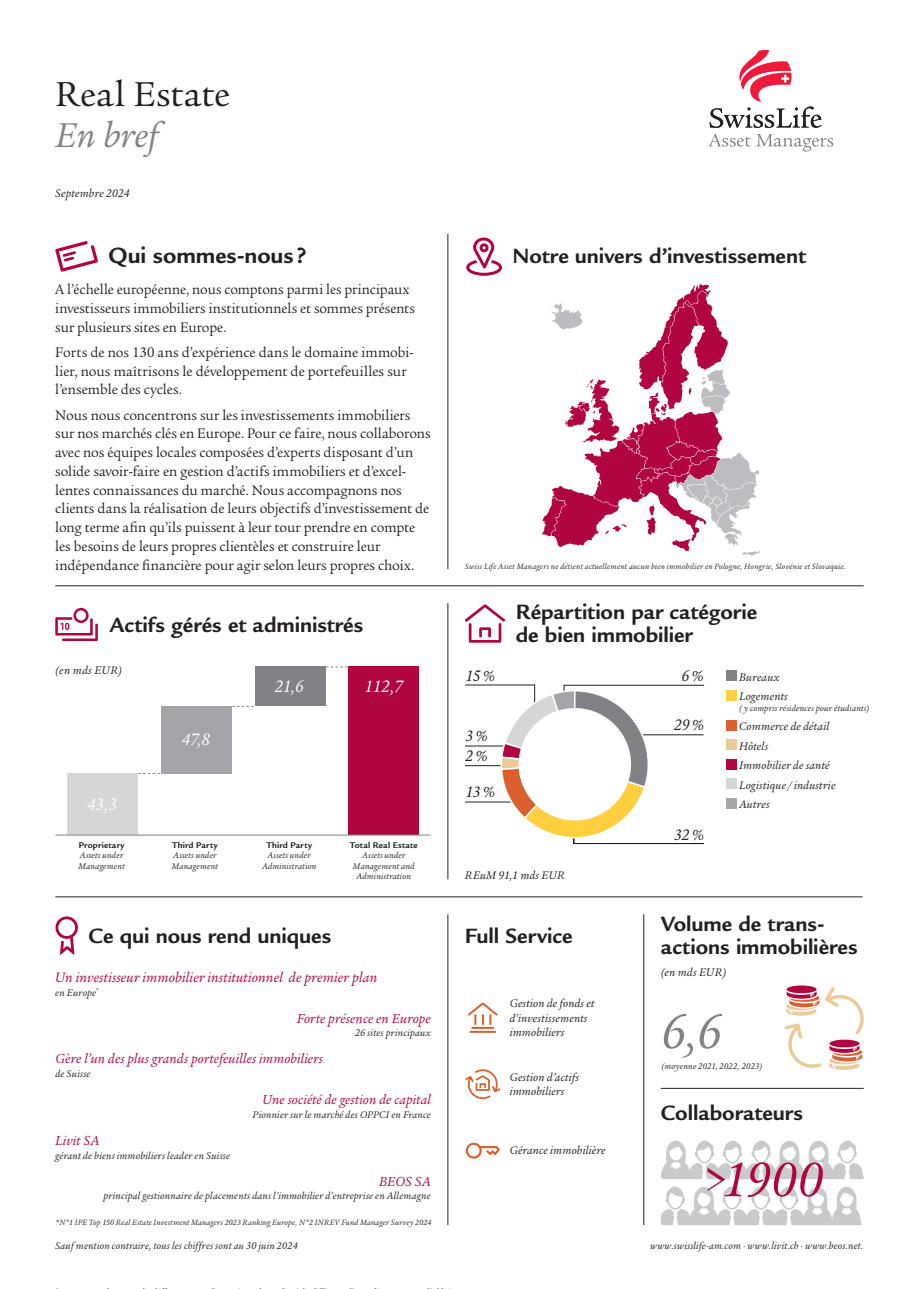
<style>
.page{position:relative;width:919px;height:1289px;background:#fff}
.page>*{position:absolute;margin:0;border:0;box-sizing:border-box;transform-origin:0 0}
.t1{font:italic 52.5px "Legacy Serif Std";color:#b00540}
.t2{font:italic 52.5px "Legacy Serif Std";color:#808285}
.t3{font:37.5px "Legacy Serif Std";letter-spacing:.005em;color:#231f20}
.t4{font:italic 37.5px "Legacy Serif Std";letter-spacing:-.005em;color:#808285}
.t5{font:700 24px "Legacy Sans Std";letter-spacing:-.005em;color:#231f20}
.t6{font:700 22.5px/22.5px "Legacy Sans Std";letter-spacing:-.005em;color:#231f20}
.t7{font:italic 18px "Legacy Serif Std";letter-spacing:-.015em;color:#fff}
.t8{font:italic 16.5px "Legacy Serif Std";letter-spacing:-.025em;color:#231f20}
.t9{font:15px/18.8px "Legacy Serif Std";color:#231f20;scale:.96 1}
.t10{font:15px/18.8px "Legacy Serif Std";color:#231f20;scale:.95 1}
.t11{font:italic 14.85px "Legacy Serif Std";letter-spacing:.01em;color:#b00540}
.t12{font:italic 14.25px "Legacy Serif Std";letter-spacing:.01em;color:#b00540}
.t13{font:italic 12px/14.4px "Legacy Serif Std";letter-spacing:.015em;color:#231f20}
.t14{font:italic 10.5px "Legacy Serif Std";letter-spacing:.02em;color:#231f20}
.t15{font:italic 9px/10.5px "Legacy Serif Std";letter-spacing:.025em;color:#231f20}
.t16{font:italic 8.25px "Legacy Serif Std";letter-spacing:.03em;color:#231f20}
.s1{font-family:"Legacy Sans Std";font-weight:700;font-style:normal}
</style>
<div class="page">
<svg style="left:709px;top:50px;width:125px;height:102px"></svg>
<hr style="left:55px;top:585px;width:808px;height:1px;background:#231f20">
<hr style="left:55px;top:896px;width:807px;height:1px;background:#231f20">
<hr style="left:660px;top:1087px;width:203px;height:1px;background:#231f20">
<svg style="left:55px;top:241px;width:43px;height:31px"></svg>
<svg style="left:466px;top:237px;width:36px;height:39px"></svg>
<svg style="left:55px;top:608px;width:43px;height:33px"></svg>
<svg style="left:55px;top:916px;width:23px;height:38px"></svg>
<hr style="left:447px;top:234px;width:1px;height:335px;background:#231f20">
<hr style="left:447px;top:603px;width:1px;height:276px;background:#231f20">
<hr style="left:447px;top:914px;width:1px;height:310px;background:#231f20">
<hr style="left:643px;top:914px;width:1px;height:310px;background:#231f20">
<svg style="left:542px;top:284px;width:217px;height:271px"></svg>
<div style="left:348px;top:666px;width:71px;height:169px;background:#b00540"></div>
<div style="left:255px;top:666px;width:70px;height:40px;background:#808285"></div>
<div style="left:161px;top:706px;width:70px;height:67px;background:#a4a5a9"></div>
<div style="left:67px;top:773px;width:70px;height:62px;background:#d5d6d8"></div>
<hr style="left:55px;top:834px;width:376px;height:1px;background:#808285">
<svg style="left:138px;top:773px;width:22px;height:1px"></svg>
<svg style="left:232px;top:706px;width:22px;height:1px"></svg>
<svg style="left:326px;top:666px;width:21px;height:1px"></svg>
<svg style="left:465px;top:604px;width:40px;height:38px"></svg>
<hr style="left:469px;top:1030px;width:27px;height:2px;background:#db602e">
<hr style="left:471px;top:1026px;width:23px;height:2px;background:#db602e">
<svg style="left:468px;top:1002px;width:29px;height:22px"></svg>
<svg style="left:465px;top:1142px;width:35px;height:16px"></svg>
<svg style="left:465px;top:1069px;width:35px;height:30px"></svg>
<svg style="left:786px;top:985px;width:30px;height:8px"></svg>
<svg style="left:784px;top:986px;width:80px;height:84px"></svg>
<svg style="left:661px;top:1140px;width:202px;height:85px"></svg>
<svg style="left:465px;top:684px;width:239px;height:161px"></svg>
<div style="left:726px;top:670px;width:10px;height:10px;background:#808285"></div>
<div style="left:726px;top:690px;width:10px;height:10px;background:#ffcf3f"></div>
<div style="left:726px;top:720px;width:10px;height:10px;background:#db602e"></div>
<div style="left:726px;top:739px;width:10px;height:10px;background:#ecca97"></div>
<div style="left:726px;top:759px;width:10px;height:10px;background:#b00540"></div>
<div style="left:726px;top:778px;width:10px;height:10px;background:#d5d6d8"></div>
<div style="left:726px;top:798px;width:10px;height:10px;background:#a4a5a9"></div>
<p class="t3" style="left:55px;top:73px;width:176px">Real Estate</p>
<p class="t4" style="left:55px;top:114px;width:104px">En bref</p>
<p class="t13" style="left:55px;top:186px;width:76px">Septembre 2024</p>
<p class="t5" style="left:108px;top:241px;width:199px">Qui sommes-nous ?</p>
<p class="t6" style="left:512px;top:245px;width:295px">Notre univers d’investissement</p>
<p class="t10" style="left:55px;top:280px;width:380px">A l’échelle européenne, nous comptons parmi les principaux investisseurs immobiliers institutionnels et sommes présents sur plusieurs sites en Europe.</p>
<p class="t9" style="left:55px;top:343px;width:375px">Forts de nos 130 ans d’expérience dans le domaine immobi&shy;lier, nous maîtrisons le développement de portefeuilles sur l’ensemble des cycles.</p>
<p class="t9" style="left:55px;top:405px;width:393px">Nous nous concentrons sur les investissements immobiliers sur nos marchés clés en Europe. Pour ce faire, nous collaborons avec nos équipes locales composées d’experts disposant d’un solide savoir-faire en gestion d’actifs immobiliers et d’excel&shy;lentes connaissances du marché. Nous accompagnons nos clients dans la réalisation de leurs objectifs d’investissement de long terme afin qu’ils puissent à leur tour prendre en compte les besoins de leurs propres clientèles et construire leur indépendance financière pour agir selon leurs propres choix.</p>
<p class="t6" style="left:110px;top:613px;width:255px">Actifs gérés et administrés</p>
<p class="t13" style="left:55px;top:663px;width:68px">(en mds EUR)</p>
<p class="t7" style="left:182px;top:729px;width:30px">47,8</p>
<p class="t7" style="left:275px;top:676px;width:31px">21,6</p>
<p class="t7" style="left:364px;top:676px;width:40px">112,7</p>
<p class="t7" style="left:87px;top:794px;width:31px">43,3</p>
<p class="t15" style="left:78px;top:840px;width:48px"><span class="s1">Proprietary<br></span>Assets under<br>Management</p>
<p class="t15" style="left:172px;top:840px;width:48px"><span class="s1">Third Party<br></span>Assets under<br>Management</p>
<p class="t15" style="left:262px;top:840px;width:56px;text-align:center"><span class="s1">Third Party<br></span>Assets under<br>Administration</p>
<p class="t15" style="left:350px;top:840px;width:69px;text-align:center"><span class="s1">Total Real Estate<br></span>Assets under<br>Management and<br>Administration</p>
<p class="t6" style="left:89px;top:924px;width:244px">Ce qui nous rend uniques</p>
<p class="t11" style="left:55px;top:968px;width:324px">Un investisseur immobilier institutionnel de premier plan</p>
<p class="t14" style="left:55px;top:986px;width:45px">en Europe<sup>*</sup></p>
<p class="t12" style="left:296px;top:1009px;width:136px">Forte présence en Europe</p>
<p class="t14" style="left:355px;top:1026px;width:77px">26 sites principaux</p>
<p class="t12" style="left:55px;top:1050px;width:269px">Gère l’un des plus grands portefeuilles immobiliers</p>
<p class="t14" style="left:55px;top:1067px;width:36px">de Suisse</p>
<p class="t12" style="left:55px;top:1132px;width:45px">Livit SA</p>
<p class="t14" style="left:55px;top:1149px;width:176px">gérant de biens immobiliers leader en Suisse</p>
<p class="t12" style="left:262px;top:1091px;width:170px">Une société de gestion de capital</p>
<p class="t14" style="left:253px;top:1108px;width:180px">Pionnier sur le marché des OPPCI en France</p>
<p class="t12" style="left:379px;top:1173px;width:53px">BEOS SA</p>
<p class="t14" style="left:103px;top:1189px;width:329px">principal gestionnaire de placements dans l’immobilier d’entreprise en Allemagne</p>
<p class="t16" style="left:55px;top:1217px;width:377px">*N°1 IPE Top 150 Real Estate Investment Managers 2023 Ranking Europe, N°2 INREV Fund Manager Survey 2024</p>
<p class="t14" style="left:55px;top:1239px;width:244px">Sauf mention contraire, tous les chiffres sont au 30 juin 2024</p>
<p class="t16" style="left:465px;top:562px;width:382px">Swiss Life Asset Managers ne détient actuellement aucun bien immobilier en Pologne, Hongrie, Slovénie et Slovaquie.</p>
<p class="t6" style="left:516px;top:601px;width:243px">Répartition par catégorie</p>
<p class="t6" style="left:516px;top:623px;width:179px">de bien immobilier</p>
<p class="t8" style="left:465px;top:666px;width:31px">15%</p>
<p class="t8" style="left:681px;top:666px;width:24px">6%</p>
<p class="t8" style="left:465px;top:727px;width:24px">3%</p>
<p class="t8" style="left:465px;top:746px;width:24px">2%</p>
<p class="t8" style="left:465px;top:782px;width:31px">13%</p>
<p class="t13" style="left:465px;top:868px;width:101px">REuM 91,1 mds EUR</p>
<p class="t8" style="left:674px;top:715px;width:31px">29%</p>
<p class="t8" style="left:674px;top:825px;width:31px">32%</p>
<p class="t13" style="left:739px;top:669px;width:42px">Bureaux</p>
<p class="t13" style="left:739px;top:689px;width:50px">Logements</p>
<p class="t15" style="left:739px;top:702px;width:132px">( y compris résidences pour étudiants)</p>
<p class="t13" style="left:739px;top:719px;width:92px">Commerce de détail</p>
<p class="t13" style="left:739px;top:738px;width:31px">Hôtels</p>
<p class="t13" style="left:739px;top:758px;width:92px">Immobilier de santé</p>
<p class="t13" style="left:739px;top:777px;width:98px">Logistique/industrie</p>
<p class="t13" style="left:739px;top:797px;width:32px">Autres</p>
<p class="t6" style="left:465px;top:924px;width:109px">Full Service</p>
<p class="t13" style="left:509px;top:996px;width:86px">Gestion de fonds et d’investissements immobiliers</p>
<p class="t13" style="left:509px;top:1069px;width:71px">Gestion d’actifs</p>
<p class="t13" style="left:509px;top:1084px;width:56px">immobiliers</p>
<p class="t13" style="left:509px;top:1143px;width:97px">Gérance immobilière</p>
<p class="t6" style="left:660px;top:913px;width:198px">Volume de trans&shy;actions immobilières</p>
<p class="t13" style="left:660px;top:965px;width:67px">(en mds EUR)</p>
<p class="t2" style="left:660px;top:1001px;width:63px">6,6</p>
<p class="t15" style="left:661px;top:1060px;width:102px">(moyenne 2021, 2022, 2023)</p>
<p class="t6" style="left:660px;top:1101px;width:144px">Collaborateurs</p>
<p class="t1" style="left:701px;top:1149px;width:123px">&gt;1900</p>
<p class="t14" style="left:650px;top:1239px;width:215px">www.swisslife-am.com · www.livit.ch · www.beos.net.</p>
</div>
